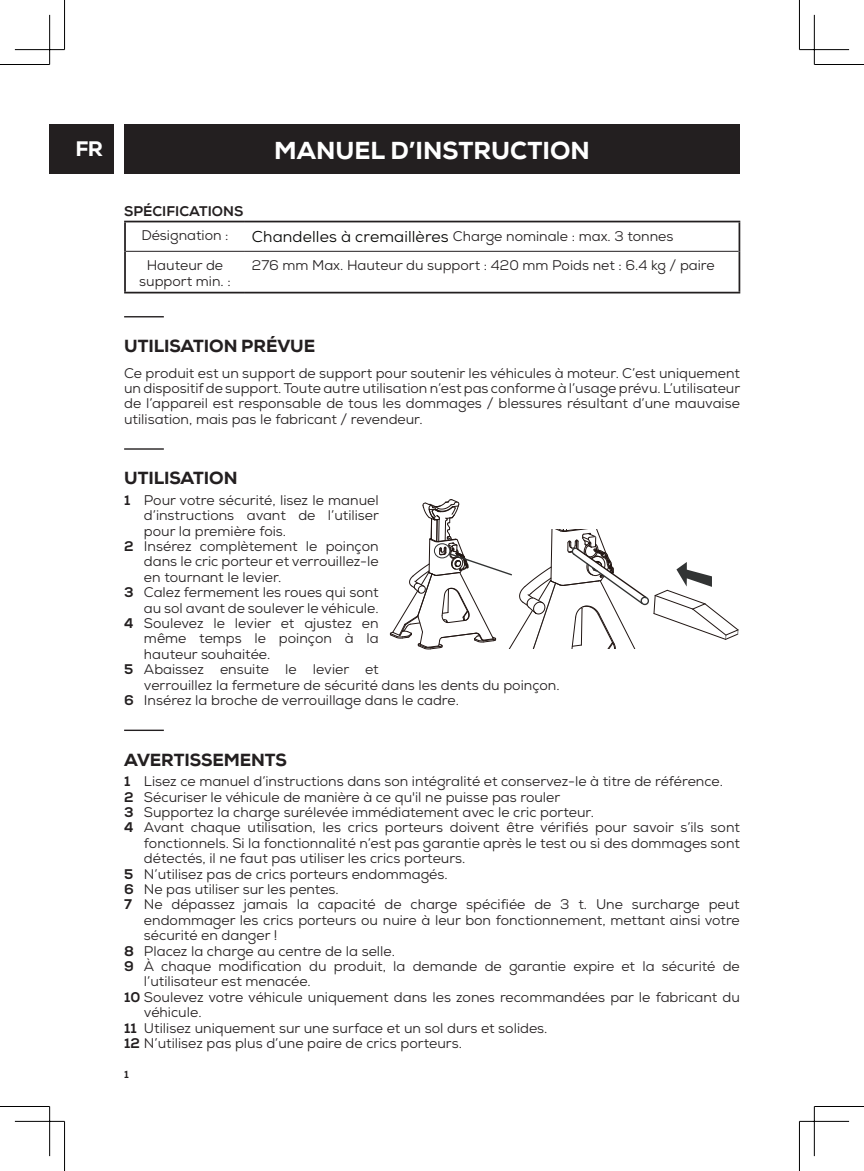
<style>
.page{position:relative;width:864px;height:1171px;background:#fff}
.page>*{position:absolute;margin:0;border:0;box-sizing:border-box;transform-origin:0 0}
.t1{font:800 24.5px "Nexa";color:#fff}
.t2{font:800 21px "Nexa";color:#fff}
.t3{font:800 17.5px "Nexa";letter-spacing:-.005em;color:#231f20}
.t4{font:14px/15.4px "Nexa";color:#231f20;text-align:justify}
.t5{font:800 14px "Nexa";color:#231f20}
.t6{font:800 10.5px "Nexa";color:#231f20}
.s1{font-size:15.75px;color:#040503}
.s2{font-weight:800}
</style>
<div class="page">
<div style="left:50px;top:124px;width:64px;height:50px;background:#231f20"></div>
<div style="left:124px;top:124px;width:615px;height:50px;background:#231f20"></div>
<svg style="left:124px;top:316px;width:40px;height:1px"></svg>
<svg style="left:124px;top:448px;width:40px;height:2px"></svg>
<svg style="left:124px;top:729px;width:40px;height:2px"></svg>
<svg style="left:390px;top:499px;width:348px;height:150px"></svg>
<hr style="left:124px;top:221px;width:121px;height:1px;background:#231f20">
<hr style="left:124px;top:222px;width:2px;height:29px;background:#231f20">
<hr style="left:245px;top:221px;width:495px;height:1px;background:#231f20">
<hr style="left:738px;top:222px;width:2px;height:29px;background:#231f20">
<hr style="left:124px;top:251px;width:2px;height:41px;background:#231f20">
<hr style="left:738px;top:251px;width:2px;height:41px;background:#231f20">
<hr style="left:124px;top:292px;width:121px;height:1px;background:#231f20">
<hr style="left:245px;top:292px;width:495px;height:1px;background:#231f20">
<hr style="left:126px;top:251px;width:119px;height:1px;background:#231f20">
<hr style="left:245px;top:251px;width:493px;height:1px;background:#231f20">
<hr style="left:0;top:64px;width:50px;height:1px;background:#000">
<hr style="left:814px;top:64px;width:49px;height:1px;background:#000">
<hr style="left:0;top:1106px;width:50px;height:1px;background:#000">
<hr style="left:814px;top:1106px;width:49px;height:1px;background:#000">
<hr style="left:64px;top:0;width:1px;height:50px;background:#000">
<hr style="left:64px;top:1121px;width:1px;height:50px;background:#000">
<hr style="left:798px;top:0;width:1px;height:50px;background:#000">
<hr style="left:798px;top:1121px;width:1px;height:50px;background:#000">
<hr style="left:15px;top:49px;width:49px;height:1px;background:#000">
<hr style="left:799px;top:49px;width:49px;height:1px;background:#000">
<hr style="left:15px;top:1121px;width:49px;height:1px;background:#000">
<hr style="left:799px;top:1121px;width:49px;height:1px;background:#000">
<hr style="left:49px;top:15px;width:1px;height:49px;background:#000">
<hr style="left:49px;top:1106px;width:1px;height:50px;background:#000">
<hr style="left:813px;top:15px;width:1px;height:49px;background:#000">
<hr style="left:813px;top:1106px;width:1px;height:50px;background:#000">
<h2 class="t2" style="left:76px;top:135px;width:29px">FR</h2>
<h1 class="t1" style="left:274px;top:134px;width:317px">MANUEL D’INSTRUCTION</h1>
<p class="t5" style="left:124px;top:202px;width:121px">SPÉCIFICATIONS</p>
<p class="t4" style="left:141px;top:228px;width:89px">Désignation :</p>
<p class="t4" style="left:252px;top:229px;width:423px"><span class="s1">Chandelles à cremaillères</span> Charge nominale : max. 3 tonnes</p>
<p class="t4" style="left:139px;top:258px;width:93px;text-align:center">Hauteur de support min. :</p>
<p class="t4" style="left:252px;top:258px;width:464px">276 mm Max. Hauteur du support : 420 mm Poids net : 6.4 kg / paire</p>
<p class="t3" style="left:124px;top:335px;width:192px">UTILISATION PRÉVUE</p>
<p class="t4" style="left:124px;top:365px;width:617px">Ce produit est un support de support pour soutenir les véhicules à moteur. C’est uniquement un dispositif de support. Toute autre utilisation n’est pas conforme à l’usage prévu. L’utilisateur de l’appareil est responsable de tous les dommages / blessures résultant d’une mauvaise utilisation, mais pas le fabricant / revendeur.</p>
<p class="t3" style="left:124px;top:467px;width:115px">UTILISATION</p>
<p class="t4" style="left:124px;top:492px;width:256px"><span class="s2">1</span> Pour votre sécurité, lisez le manuel</p>
<p class="t4" style="left:144px;top:508px;width:236px">d’instructions avant de l’utiliser</p>
<p class="t4" style="left:144px;top:523px;width:144px">pour la première fois.</p>
<p class="t4" style="left:124px;top:538px;width:256px"><span class="s2">2</span> Insérez complètement le poinçon</p>
<p class="t4" style="left:144px;top:554px;width:236px">dans le cric porteur et verrouillez-le</p>
<p class="t4" style="left:144px;top:569px;width:139px">en tournant le levier.</p>
<p class="t4" style="left:124px;top:585px;width:256px"><span class="s2">3</span> Calez fermement les roues qui sont</p>
<p class="t4" style="left:144px;top:600px;width:236px">au sol avant de soulever le véhicule.</p>
<p class="t4" style="left:124px;top:615px;width:256px"><span class="s2">4</span> Soulevez le levier et ajustez en</p>
<p class="t4" style="left:144px;top:631px;width:236px">même temps le poinçon à la</p>
<p class="t4" style="left:144px;top:646px;width:128px">hauteur souhaitée.</p>
<p class="t4" style="left:124px;top:662px;width:256px"><span class="s2">5</span> Abaissez ensuite le levier et</p>
<p class="t4" style="left:144px;top:677px;width:417px">verrouillez la fermeture de sécurité dans les dents du poinçon.</p>
<p class="t4" style="left:124px;top:692px;width:336px"><span class="s2">6</span> Insérez la broche de verrouillage dans le cadre.</p>
<p class="t3" style="left:124px;top:748px;width:164px">AVERTISSEMENTS</p>
<p class="t4" style="left:124px;top:773px;width:600px"><span class="s2">1</span> Lisez ce manuel d’instructions dans son intégralité et conservez-le à titre de référence.</p>
<p class="t4" style="left:124px;top:789px;width:437px"><span class="s2">2</span> Sécuriser le véhicule de manière à ce qu'il ne puisse pas rouler</p>
<p class="t4" style="left:124px;top:804px;width:471px"><span class="s2">3</span> Supportez la charge surélevée immédiatement avec le cric porteur.</p>
<p class="t4" style="left:124px;top:820px;width:617px"><span class="s2">4</span> Avant chaque utilisation, les crics porteurs doivent être vérifiés pour savoir s’ils sont</p>
<p class="t4" style="left:144px;top:835px;width:597px">fonctionnels. Si la fonctionnalité n’est pas garantie après le test ou si des dommages sont</p>
<p class="t4" style="left:144px;top:850px;width:323px">détectés, il ne faut pas utiliser les crics porteurs.</p>
<p class="t4" style="left:124px;top:866px;width:325px"><span class="s2">5</span> N’utilisez pas de crics porteurs endommagés.</p>
<p class="t4" style="left:124px;top:881px;width:216px"><span class="s2">6</span> Ne pas utiliser sur les pentes.</p>
<p class="t4" style="left:124px;top:897px;width:617px"><span class="s2">7</span> Ne dépassez jamais la capacité de charge spécifiée de 3 t. Une surcharge peut</p>
<p class="t4" style="left:144px;top:912px;width:597px">endommager les crics porteurs ou nuire à leur bon fonctionnement, mettant ainsi votre</p>
<p class="t4" style="left:144px;top:927px;width:135px">sécurité en danger !</p>
<p class="t4" style="left:124px;top:943px;width:272px"><span class="s2">8</span> Placez la charge au centre de la selle.</p>
<p class="t4" style="left:124px;top:958px;width:617px"><span class="s2">9</span> À chaque modification du produit, la demande de garantie expire et la sécurité de</p>
<p class="t4" style="left:144px;top:974px;width:168px">l’utilisateur est menacée.</p>
<p class="t4" style="left:124px;top:989px;width:617px"><span class="s2">10</span> Soulevez votre véhicule uniquement dans les zones recommandées par le fabricant du</p>
<p class="t4" style="left:144px;top:1004px;width:59px">véhicule.</p>
<p class="t4" style="left:124px;top:1020px;width:424px"><span class="s2">11</span> Utilisez uniquement sur une surface et un sol durs et solides.</p>
<p class="t4" style="left:124px;top:1035px;width:339px"><span class="s2">12</span> N’utilisez pas plus d’une paire de crics porteurs.</p>
<p class="t6" style="left:124px;top:1068px;width:6px">1</p>
</div>
